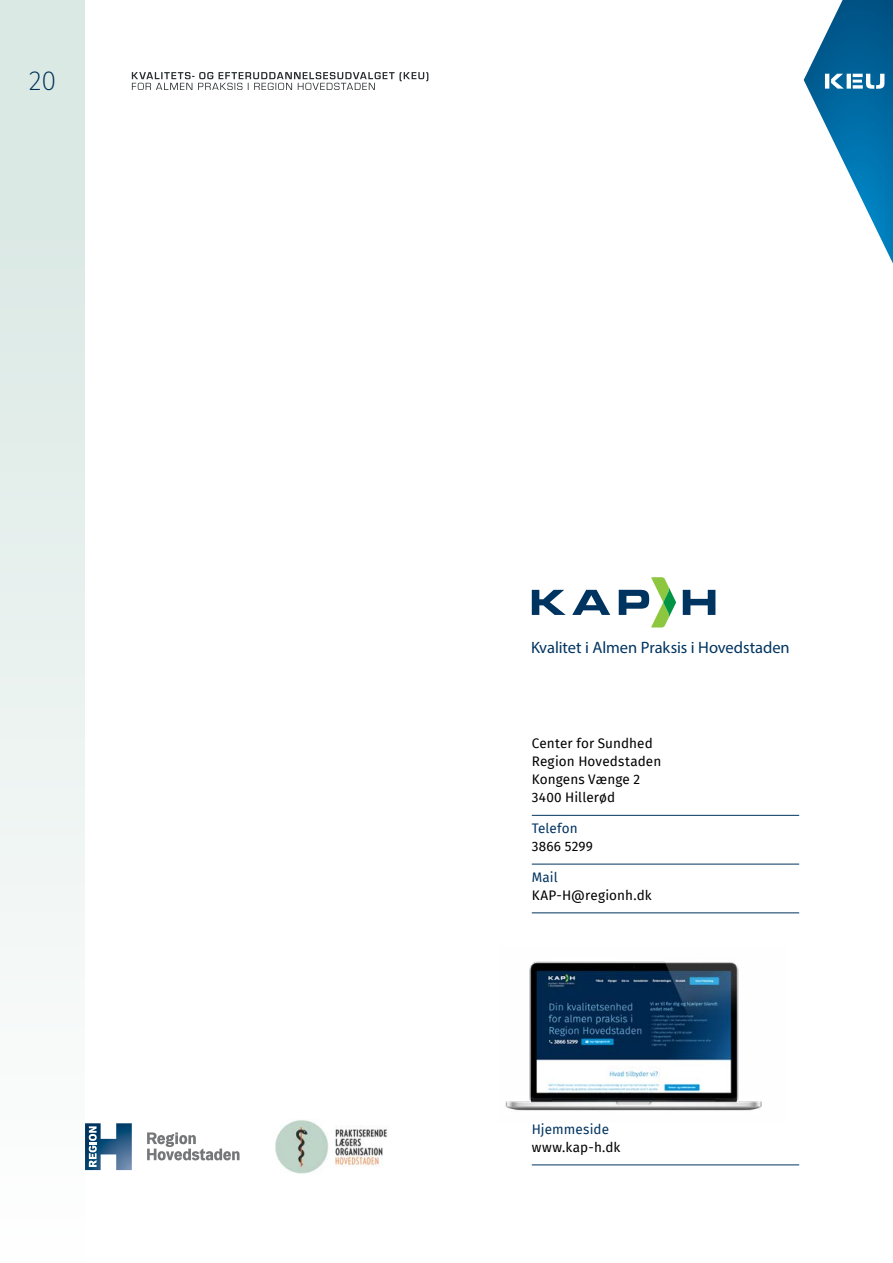
<style>
.page{position:relative;width:893px;height:1263px;background:#fff}
.page>*{position:absolute;margin:0;border:0;box-sizing:border-box;transform-origin:0 0}
.t1{font:200 27px "Fira Sans";color:#003460}
.Body{font:16.5px "Myriad Pro";letter-spacing:-.005em;color:#003460}
.Body-2{font:13.5px "Fira Sans";letter-spacing:.01em;color:#000}
.Tertiary_heading{font:13.5px "Fira Sans";letter-spacing:.005em;color:#003460}
</style>
<div class="page">
<img style="left:275px;top:1120px;width:112px;height:54px">
<svg style="left:147px;top:1132px;width:93px;height:28px"></svg>
<svg style="left:85px;top:1123px;width:47px;height:47px"></svg>
<hr style="left:532px;top:815px;width:267px;height:1px;background:#003460">
<hr style="left:532px;top:864px;width:267px;height:1px;background:#003460">
<hr style="left:532px;top:912px;width:267px;height:1px;background:#003460">
<hr style="left:532px;top:1164px;width:267px;height:1px;background:#003460">
<svg style="left:532px;top:590px;width:34px;height:25px"></svg>
<svg style="left:572px;top:590px;width:38px;height:25px"></svg>
<svg style="left:619px;top:577px;width:57px;height:50px"></svg>
<svg style="left:683px;top:590px;width:32px;height:25px"></svg>
<img style="left:505px;top:961px;width:257px;height:150px">
<svg style="left:132px;top:72px;width:296px;height:18px"></svg>
<svg style="left:804px;top:0;width:89px;height:264px"></svg>
<div style="left:0;top:0;width:85px;height:1263px;background:linear-gradient(to bottom,#d6e6e1,#fdfefe)"></div>
<h1 class="t1" style="left:29px;top:62px;width:29px">20</h1>
<p class="Body" style="left:531px;top:637px;width:260px">Kvalitet i Almen Praksis i Hovedstaden</p>
<p class="Body-2" style="left:532px;top:733px;width:123px">Center for Sundhed</p>
<p class="Body-2" style="left:532px;top:751px;width:131px">Region Hovedstaden</p>
<p class="Body-2" style="left:532px;top:769px;width:110px">Kongens Vænge 2</p>
<p class="Body-2" style="left:532px;top:787px;width:85px">3400 Hillerød</p>
<p class="Tertiary_heading" style="left:532px;top:818px;width:48px">Telefon</p>
<p class="Body-2" style="left:532px;top:836px;width:63px">3866 5299</p>
<p class="Tertiary_heading" style="left:532px;top:867px;width:27px">Mail</p>
<p class="Body-2" style="left:532px;top:885px;width:121px">KAP-H@regionh.dk</p>
<p class="Tertiary_heading" style="left:532px;top:1119px;width:79px">Hjemmeside</p>
<p class="Body-2" style="left:532px;top:1137px;width:90px">www.kap-h.dk</p>
</div>
